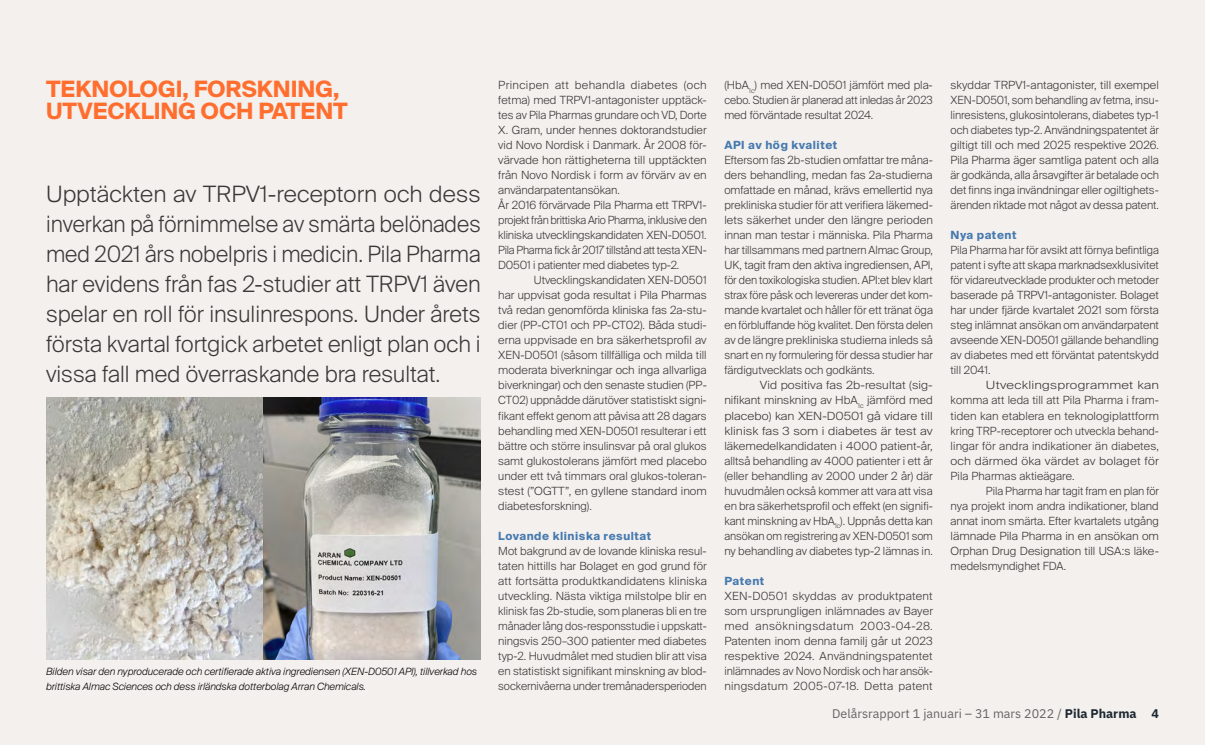
<style>
.page{position:relative;width:1205px;height:745px;background:#fff}
.page>*{position:absolute;margin:0;border:0;box-sizing:border-box;transform-origin:0 0}
.t1{font:300 22.5px/30px "Suisse Intl";color:#3c3838;text-align:justify;scale:1.04 1}
.t2{font:700 22.5px/22.5px "Suisse Intl";color:#ff6e2e}
.t3{font:12.5px "IBM Plex Sans";color:#646464}
.t4{font:300 11.25px/15px "Suisse Intl";color:#3c3838;text-align:justify}
.t5{font:300 11.25px/15px "Suisse Intl";color:#3c3838;text-align:justify;scale:1.1 1}
.t6{font:300 11.25px/15px "Suisse Intl";color:#3c3838;text-align:justify;scale:1.2 1}
.t7{font:700 11.25px "Suisse Intl";letter-spacing:.05em;color:#4679af}
.t8{font:italic 300 10px/15px "Suisse Intl";color:#000}
.s1{font-weight:700;color:#1b2630}
</style>
<div class="page">
<div style="left:0;top:0;width:1205px;height:744px;background:#f3f0ed"></div>
<img style="left:46px;top:397px;width:434px;height:261px">
<h1 class="t2" style="left:46px;top:77px;width:303px">TEKNOLOGI, FORSKNING,<br>UTVECKLING OCH PATENT</h1>
<p class="t1" style="left:46px;top:179px;width:419px">Upptäckten av TRPV1-receptorn och dess inverkan på förnimmelse av smärta belönades med 2021 års nobelpris i medicin. Pila Pharma har evidens från fas 2-studier att TRPV1 även spelar en roll för insulinrespons. Under årets första kvartal fortgick arbetet enligt plan och i vissa fall med överraskande bra resultat.</p>
<p class="t8" style="left:46px;top:663px;width:432px">Bilden visar den nyproducerade och certifierade aktiva ingrediensen (XEN-D0501 API), tillverkad hos brittiska Almac Sciences och dess irländska dotterbolag Arran Chemicals.</p>
<p class="t4" style="left:498px;top:78px;width:210px;text-align:left">Principen att behandla diabetes (och fetma) med TRPV1-antagonister upptäck&shy;tes av Pila Pharmas grundare och VD, Dorte X. Gram, under hennes doktorandstudier vid Novo Nordisk i Danmark. År 2008 för&shy;värvade hon rättigheterna till upptäckten från Novo Nordisk i form av förvärv av en användarpatentansökan.<br>År 2016 förvärvade Pila Pharma ett TRPV1- projekt från brittiska Ario Pharma, inklusive den kliniska utvecklingskandidaten XEN-D0501.<br>Pila Pharma fick år 2017 tillstånd att testa XEN-D0501 i patienter med diabetes typ-2.</p>
<p class="t4" style="left:498px;top:273px;width:210px;text-indent:35px">Utvecklingskandidaten XEN-D0501 har uppvisat goda resultat i Pila Pharmas två redan genomförda kliniska fas 2a-stu&shy;dier (PP-CT01 och PP-CT02). Båda studi&shy;erna uppvisade en bra säkerhetsprofil av XEN-D0501 (såsom tillfälliga och milda till moderata biverkningar och inga allvarliga biverkningar) och den senaste studien (PP-CT02) uppnådde därutöver statistiskt signi&shy;fikant effekt genom att påvisa att 28 dagars behandling med XEN-D0501 resulterar i ett bättre och större insulinsvar på oral glukos samt glukostolerans jämfört med placebo under ett två timmars oral glukos-toleran&shy;stest (”OGTT”, en gyllene standard inom diabetesforskning).</p>
<p class="t7" style="left:498px;top:529px;width:155px">Lovande kliniska resultat</p>
<p class="t4" style="left:498px;top:543px;width:210px">Mot bakgrund av de lovande kliniska resul&shy;taten hittills har Bolaget en god grund för att fortsätta produktkandidatens kliniska utveckling. Nästa viktiga milstolpe blir en klinisk fas 2b-studie, som planeras bli en tre månader lång dos-responsstudie i uppskatt&shy;ningsvis 250–300 patienter med diabetes typ-2. Huvudmålet med studien blir att visa en statistiskt signifikant minskning av blod&shy;sockernivåerna under tremånadersperioden</p>
<p class="t4" style="left:724px;top:78px;width:210px">(HbA<sub>1c</sub>) med XEN-D0501 jämfört med pla&shy;cebo. Studien är planerad att inledas år 2023 med förväntade resultat 2024.</p>
<p class="t7" style="left:724px;top:139px;width:114px">API av hög kvalitet</p>
<p class="t4" style="left:724px;top:153px;width:210px">Eftersom fas 2b-studien omfattar tre måna&shy;ders behandling, medan fas 2a-studierna omfattade en månad, krävs emellertid nya prekliniska studier för att verifiera läkemed&shy;lets säkerhet under den längre perioden innan man testar i människa. Pila Pharma har tillsammans med partnern Almac Group, UK, tagit fram den aktiva ingrediensen, API, för den toxikologiska studien. API:et blev klart strax före påsk och levereras under det kom&shy;mande kvartalet och håller för ett tränat öga en förbluffande hög kvalitet. Den första delen av de längre prekliniska studierna inleds så snart en ny formulering för dessa studier har färdigutvecklats och godkänts.</p>
<p class="t5" style="left:724px;top:378px;width:191px;text-indent:35px">Vid positiva fas 2b-resultat (sig&shy;nifikant minskning av HbA<sub>1c</sub> jämförd med placebo) kan XEN-D0501 gå vidare till klinisk fas 3 som i diabetes är test av läkemedelkandidaten i 4000 patient-år, alltså behandling av 4000 patienter i ett år (eller behandling av 2000 under 2 år) där huvudmålen också kommer att vara att visa en bra säkerhetsprofil och effekt (en signifi&shy;kant minskning av HbA<sub>1c</sub>). Uppnås detta kan ansökan om registrering av XEN-D0501 som ny behandling av diabetes typ-2 lämnas in.</p>
<p class="t7" style="left:724px;top:574px;width:41px">Patent</p>
<p class="t4" style="left:724px;top:588px;width:210px">XEN-D0501 skyddas av produktpatent som ursprungligen inlämnades av Bayer med ansökningsdatum 2003-04-28.<br>Patenten inom denna familj går ut 2023 respektive 2024. Användningspatentet inlämnades av Novo Nordisk och har ansök&shy;ningsdatum 2005-07-18. Detta patent</p>
<p class="t4" style="left:950px;top:78px;width:210px">skyddar TRPV1-antagonister, till exempel XEN-D0501, som behandling av fetma, insu&shy;linresistens, glukosintolerans, diabetes typ-1 och diabetes typ-2. Användningspatentet är giltigt till och med 2025 respektive 2026.<br>Pila Pharma äger samtliga patent och alla är godkända, alla årsavgifter är betalade och det finns inga invändningar eller ogiltighets&shy;ärenden riktade mot något av dessa patent.</p>
<p class="t7" style="left:950px;top:229px;width:68px">Nya patent</p>
<p class="t4" style="left:950px;top:243px;width:210px">Pila Pharma har för avsikt att förnya befintliga patent i syfte att skapa marknadsexklusivitet för vidareutvecklade produkter och metoder baserade på TRPV1-antagonister. Bolaget har under fjärde kvartalet 2021 som första steg inlämnat ansökan om användarpatent avseende XEN-D0501 gällande behandling av diabetes med ett förväntat patentskydd till 2041.</p>
<p class="t6" style="left:950px;top:378px;width:175px;text-indent:35px">Utvecklingsprogrammet kan komma att leda till att Pila Pharma i fram&shy;tiden kan etablera en teknologiplattform kring TRP-receptorer och utveckla behand&shy;lingar för andra indikationer än diabetes, och därmed öka värdet av bolaget för Pila Pharmas aktieägare.</p>
<p class="t4" style="left:950px;top:483px;width:210px;text-indent:35px">Pila Pharma har tagit fram en plan för nya projekt inom andra indikationer, bland annat inom smärta. Efter kvartalets utgång lämnade Pila Pharma in en ansökan om Orphan Drug Designation till USA:s läke&shy;medelsmyndighet FDA.</p>
<p class="t3" style="left:832px;top:703px;width:328px">Delårsrapport 1 januari – 31 mars 2022 / <span class="s1">Pila Pharma 4</span></p>
</div>
